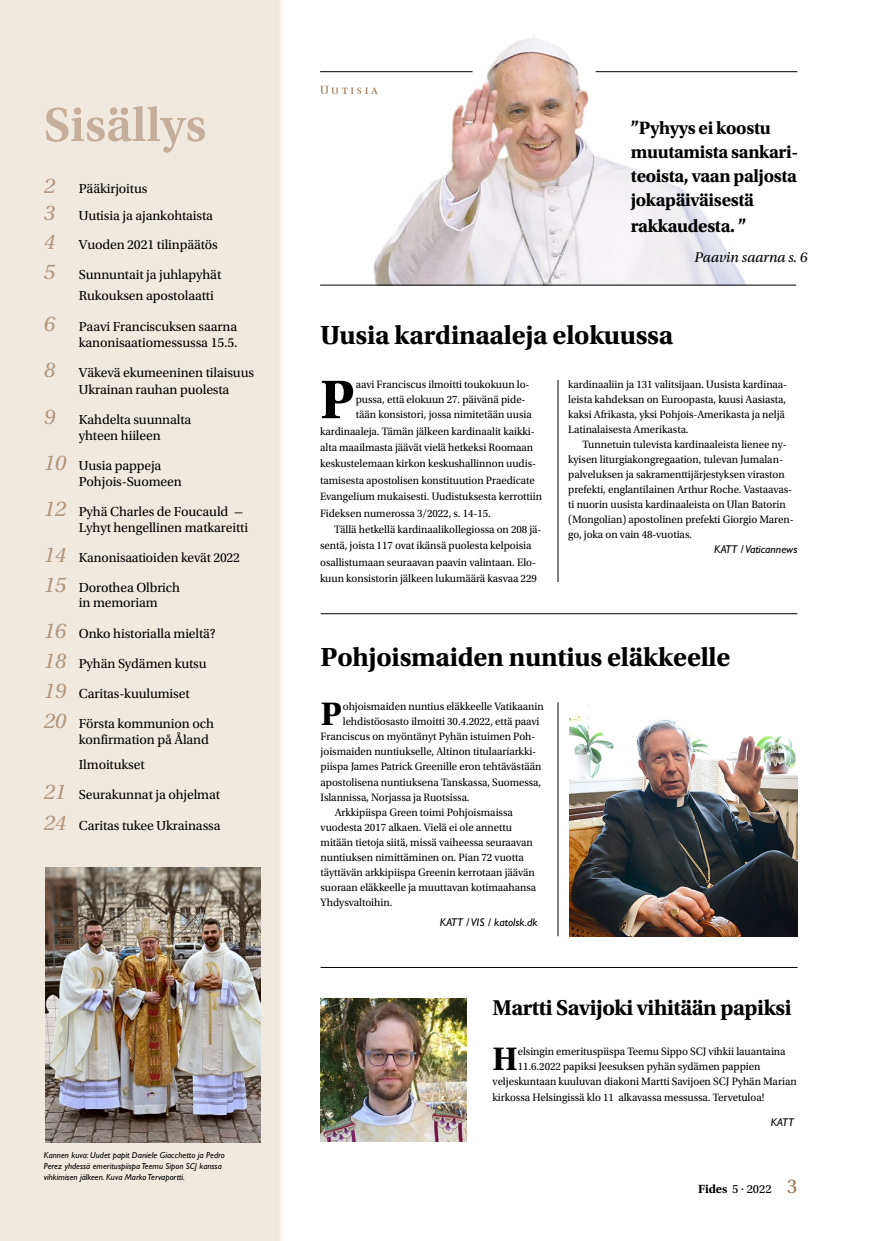
<style>
.page{position:relative;width:886px;height:1241px;background:#fff}
.page>*{position:absolute;margin:0;border:0;box-sizing:border-box;transform-origin:0 0}
.t1{font:700 57.25px "Utopia Std";color:#000}
.t2{font:600 50px "Utopia Std";color:#c6af9a}
.t3{font:700 34.25px "Utopia Std";color:#000}
.t4{font:700 27.5px "Utopia Std";letter-spacing:-.01em;color:#000}
.t5{font:700 22.5px "Utopia Std";letter-spacing:-.02em;color:#000}
.t6{font:700 18.75px/23.8px "Utopia Std";letter-spacing:-.02em;color:#000}
.t7{font:italic 15px "Utopia Std";letter-spacing:-.01em;color:#000}
.t8{font:13.75px/30px "Utopia Std";letter-spacing:-.01em;color:#000}
.t9{font:12.5px "Utopia Std Capt";color:#000}
.t10{font:12.5px "Utopia Std Subh";letter-spacing:.2em;color:#997655}
.t11{font:11.25px/15px "Utopia Std";letter-spacing:-.005em;color:#000}
.t12{font:italic 11.25px "Gill Sans Std";color:#000}
.t13{font:italic 8.75px/11.2px "Gill Sans Std";color:#000}
.s1{font-style:italic;font-size:22.5px;color:#b3977c}
.s2{font-family:"Utopia Std";font-weight:700}
.s3{font-family:"Utopia Std";font-weight:600}
.s4{font-family:"Utopia Std";font-size:21.25px;color:#997655}
</style>
<div class="page">
<hr style="left:320px;top:71px;width:477px;height:1px;background:#000">
<img style="left:359px;top:37px;width:400px;height:248px">
<div style="left:0;top:0;width:285px;height:1240px;background:#efe9df"></div>
<hr style="left:320px;top:285px;width:476px;height:1px;background:#000">
<hr style="left:558px;top:380px;width:1px;height:202px;background:#000">
<hr style="left:321px;top:966px;width:476px;height:1px;background:#000">
<hr style="left:558px;top:702px;width:1px;height:234px;background:#000">
<img style="left:570px;top:705px;width:227px;height:231px">
<img style="left:45px;top:867px;width:215px;height:275px">
<img style="left:320px;top:998px;width:147px;height:143px">
<hr style="left:321px;top:613px;width:476px;height:1px;background:#000">
<h2 class="t2" style="left:44px;top:97px;width:164px">Sisällys</h2>
<p class="t8" style="left:44px;top:175px;width:171px;line-height:27.5px"><span class="s1">2</span> Pääkirjoitus<br><span class="s1">3</span> Uutisia ja ajankohtaista</p>
<p class="t8" style="left:44px;top:230px;width:179px"><span class="s1">4</span> Vuoden 2021 tilinpäätös<br><span class="s1">5</span> Sunnuntait ja juhlapyhät</p>
<p class="t8" style="left:79px;top:280px;width:136px">Rukouksen apostolaatti</p>
<p class="t8" style="left:44px;top:318px;width:195px;line-height:16.2px;text-align:right"><span class="s1">6</span> Paavi Franciscuksen saarna kanonisaatiomessussa 15.5.</p>
<p class="t8" style="left:79px;top:365px;width:177px;line-height:16.2px;text-indent:-35px"><span class="s1">8</span> Väkevä ekumeeninen tilaisuus<br>Ukrainan rauhan puolesta</p>
<p class="t8" style="left:44px;top:411px;width:149px;line-height:16.2px;text-align:center"><span class="s1">9</span> Kahdelta suunnalta yhteen hiileen</p>
<p class="t8" style="left:79px;top:457px;width:104px;line-height:16.2px;text-indent:-35px"><span class="s1">10</span> Uusia pappeja<br>Pohjois-Suomeen</p>
<p class="t8" style="left:79px;top:503px;width:171px;line-height:16.2px;text-indent:-35px"><span class="s1">12</span> Pyhä Charles de Foucauld –<br>Lyhyt hengellinen matkareitti</p>
<p class="t8" style="left:44px;top:543px;width:198px"><span class="s1">14</span> Kanonisaatioiden kevät 2022<br><span class="s1">15</span> Dorothea Olbrich</p>
<p class="t8" style="left:44px;top:588px;width:173px;text-indent:35px">in memoriam<br><span class="s1">16</span> Onko historialla mieltä?<br><span class="s1">18</span> Pyhän Sydämen kutsu<br><span class="s1">19</span> Caritas-kuulumiset<br><span class="s1">20</span> Första kommunion och</p>
<p class="t8" style="left:79px;top:726px;width:132px;line-height:25.6px">konfirmation på Åland<br>Ilmoitukset</p>
<p class="t8" style="left:44px;top:780px;width:178px"><span class="s1">21</span> Seurakunnat ja ohjelmat<br><span class="s1">24</span> Caritas tukee Ukrainassa</p>
<p class="t13" style="left:44px;top:1149px;width:182px">Kannen kuva: Uudet papit Daniele Giacchetto ja Pedro<br>Perez yhdessä emerituspiispa Teemu Sipon SCJ kanssa vihkimisen jälkeen. Kuva Marko Tervaportti.</p>
<p class="t10" style="left:320px;top:83px;width:59px">Uutisia</p>
<h3 class="t6" style="left:631px;top:116px;width:169px">”Pyhyys ei koostu muutamista sankari&shy;teoista, vaan paljosta jokapäiväisestä</h3>
<h3 class="t6" style="left:631px;top:214px;width:117px">rakkaudesta. ”</h3>
<h3 class="t7" style="left:694px;top:248px;width:115px">Paavin saarna s. 6</h3>
<h3 class="t4" style="left:320px;top:318px;width:355px">Uusia kardinaaleja elokuussa</h3>
<p class="t11" style="left:568px;top:377px;width:221px">kardinaaliin ja 131 valitsijaan. Uusista kardinaa&shy;leista kahdeksan on Euroopasta, kuusi Aasiasta, kaksi Afrikasta, yksi Pohjois-Amerikasta ja neljä Latinalaisesta Amerikasta.</p>
<p class="t11" style="left:568px;top:437px;width:227px;text-indent:14px">Tunnetuin tulevista kardinaaleista lienee ny&shy;kyisen liturgiakongregaation, tulevan Jumalan&shy;palveluksen ja sakramenttijärjestyksen viraston prefekti, englantilainen Arthur Roche. Vastaavas&shy;ti nuorin uusista kardinaaleista on Ulan Batorin (Mongolian) apostolinen prefekti Giorgio Maren&shy;go, joka on vain 48-vuotias.</p>
<p class="t12" style="left:714px;top:543px;width:85px">KATT / Vaticannews</p>
<h1 class="t1" style="left:320px;top:366px;width:36px">P</h1>
<p class="t11" style="left:356px;top:377px;width:177px">aavi Franciscus ilmoitti toukokuun lo&shy;pussa, että elokuun 27. päivänä pide&shy;tään konsistori, jossa nimitetään uusia</p>
<p class="t11" style="left:320px;top:423px;width:223px;line-height:16.4px">kardinaaleja. Tämän jälkeen kardinaalit kaikki&shy;alta maailmasta jäävät vielä hetkeksi Roomaan keskustelemaan kirkon keskushallinnon uudis&shy;tamisesta apostolisen konstituution Praedicate Evangelium mukaisesti. Uudistuksesta kerrottiin Fideksen numerossa 3/2022, s. 14-15.</p>
<p class="t11" style="left:320px;top:521px;width:223px;line-height:16.4px;text-indent:14px">Tällä hetkellä kardinaalikollegiossa on 208 jä&shy;sentä, joista 117 ovat ikänsä puolesta kelpoisia osallistumaan seuraavan paavin valintaan. Elo&shy;kuun konsistorin jälkeen lukumäärä kasvaa 229</p>
<h3 class="t4" style="left:321px;top:641px;width:411px">Pohjoismaiden nuntius eläkkeelle</h3>
<h3 class="t3" style="left:321px;top:694px;width:23px">P</h3>
<p class="t11" style="left:343px;top:699px;width:202px">ohjoismaiden nuntius eläkkeelle Vatikaanin</p>
<p class="t11" style="left:343px;top:714px;width:198px">lehdistöosasto ilmoitti 30.4.2022, että paavi</p>
<p class="t11" style="left:321px;top:729px;width:216px">Franciscus on myöntänyt Pyhän istuimen Poh-</p>
<p class="t11" style="left:321px;top:744px;width:217px">joismaiden nuntiukselle, Altinon titulaariarkki-</p>
<p class="t11" style="left:321px;top:759px;width:222px">piispa James Patrick Greenille eron tehtävästään</p>
<p class="t11" style="left:321px;top:774px;width:222px">apostolisena nuntiuksena Tanskassa, Suomessa,</p>
<p class="t11" style="left:321px;top:789px;width:151px">Islannissa, Norjassa ja Ruotsissa.</p>
<p class="t11" style="left:335px;top:804px;width:180px">Arkkipiispa Green toimi Pohjoismaissa</p>
<p class="t11" style="left:321px;top:819px;width:193px">vuodesta 2017 alkaen. Vielä ei ole annettu</p>
<p class="t11" style="left:321px;top:834px;width:214px">mitään tietoja siitä, missä vaiheessa seuraavan</p>
<p class="t11" style="left:321px;top:849px;width:205px">nuntiuksen nimittäminen on. Pian 72 vuotta</p>
<p class="t11" style="left:321px;top:864px;width:216px">täyttävän arkkipiispa Greenin kerrotaan jäävän</p>
<p class="t11" style="left:321px;top:879px;width:217px">suoraan eläkkeelle ja muuttavan kotimaahansa</p>
<p class="t11" style="left:321px;top:894px;width:73px">Yhdysvaltoihin.</p>
<p class="t12" style="left:440px;top:915px;width:99px">KATT / VIS / katolsk.dk</p>
<h3 class="t5" style="left:493px;top:994px;width:300px">Martti Savijoki vihitään papiksi</h3>
<h3 class="t3" style="left:493px;top:1038px;width:27px">H</h3>
<p class="t11" style="left:518px;top:1043px;width:269px">elsingin emerituspiispa Teemu Sippo SCJ vihkii lauantaina</p>
<p class="t11" style="left:518px;top:1058px;width:244px">11.6.2022 papiksi Jeesuksen pyhän sydämen pappien</p>
<p class="t11" style="left:493px;top:1073px;width:306px">veljeskuntaan kuuluvan diakoni Martti Savijoen SCJ Pyhän Marian</p>
<p class="t11" style="left:493px;top:1089px;width:273px">kirkossa Helsingissä klo 11 alkavassa messussa. Tervetuloa!</p>
<p class="t12" style="left:771px;top:1115px;width:24px">KATT</p>
<p class="t9" style="left:698px;top:1181px;width:101px"><span class="s2">Fide</span><span class="s3">s</span> 5 . 2022 <span class="s4">3</span></p>
</div>
